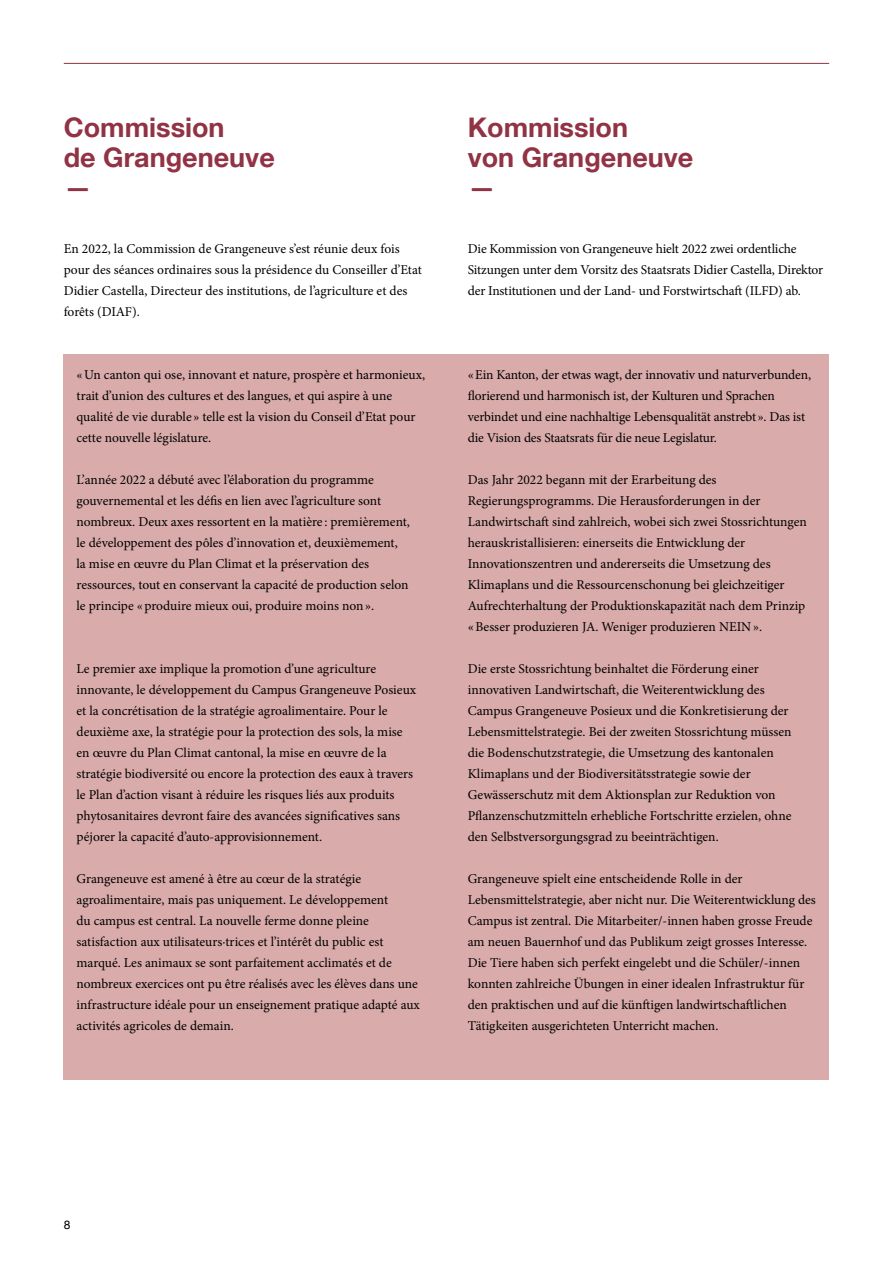
<style>
.page{position:relative;width:893px;height:1263px;background:#fff}
.page>*{position:absolute;margin:0;border:0;box-sizing:border-box;transform-origin:0 0}
.t1{font:700 27px/30px "Helvetica Neue LT Com";color:#913344}
.t2{font:13.5px/21px "Minion Pro";color:#000}
.t3{font:12px "Helvetica Neue LT Com";color:#000}
</style>
<div class="page">
<hr style="left:64px;top:63px;width:765px;height:1px;background:#913344">
<div style="left:64px;top:354px;width:765px;height:725px;background:#d9abaa"></div>
<h1 class="t1" style="left:64px;top:112px;width:213px">Commission<br>de Grangeneuve —</h1>
<h1 class="t1" style="left:468px;top:112px;width:227px">Kommission<br>von Grangeneuve —</h1>
<p class="t2" style="left:64px;top:238px;width:360px">En 2022, la Commission de Grangeneuve s’est réunie deux fois pour des séances ordinaires sous la présidence du Conseiller d’Etat Didier Castella, Directeur des institutions, de l’agriculture et des forêts (DIAF).</p>
<p class="t2" style="left:468px;top:238px;width:357px">Die Kommission von Grangeneuve hielt 2022 zwei ordentliche<br>Sitzungen unter dem Vorsitz des Staatsrats Didier Castella, Direktor der Institutionen und der Land- und Forstwirtschaft (ILFD) ab.</p>
<p class="t2" style="left:77px;top:364px;width:350px">«Un canton qui ose, innovant et nature, prospère et harmonieux, trait d’union des cultures et des langues, et qui aspire à une qualité de vie durable » telle est la vision du Conseil d’Etat pour cette nouvelle législature.</p>
<p class="t2" style="left:77px;top:469px;width:335px">L’année 2022 a débuté avec l’élaboration du programme gouvernemental et les défis en lien avec l’agriculture sont nombreux. Deux axes ressortent en la matière : premièrement, le développement des pôles d’innovation et, deuxièmement, la mise en œuvre du Plan Climat et la préservation des ressources, tout en conservant la capacité de production selon le principe «produire mieux oui, produire moins non».</p>
<p class="t2" style="left:77px;top:658px;width:341px">Le premier axe implique la promotion d’une agriculture innovante, le développement du Campus Grangeneuve Posieux et la concrétisation de la stratégie agroalimentaire. Pour le deuxième axe, la stratégie pour la protection des sols, la mise en œuvre du Plan Climat cantonal, la mise en œuvre de la stratégie biodiversité ou encore la protection des eaux à travers le Plan d’action visant à réduire les risques liés aux produits phytosanitaires devront faire des avancées significatives sans péjorer la capacité d’auto-approvisionnement.</p>
<p class="t2" style="left:77px;top:868px;width:345px">Grangeneuve est amené à être au cœur de la stratégie agroalimentaire, mais pas uniquement. Le développement<br>du campus est central. La nouvelle ferme donne pleine satisfaction aux utilisateurs·trices et l’intérêt du public est marqué. Les animaux se sont parfaitement acclimatés et de nombreux exercices ont pu être réalisés avec les élèves dans une infrastructure idéale pour un enseignement pratique adapté aux activités agricoles de demain.</p>
<p class="t2" style="left:468px;top:364px;width:345px">«Ein Kanton, der etwas wagt, der innovativ und naturverbunden, florierend und harmonisch ist, der Kulturen und Sprachen verbindet und eine nachhaltige Lebensqualität anstrebt». Das ist die Vision des Staatsrats für die neue Legislatur.</p>
<p class="t2" style="left:468px;top:469px;width:341px">Das Jahr 2022 begann mit der Erarbeitung des Regierungsprogramms. Die Herausforderungen in der Landwirtschaft sind zahlreich, wobei sich zwei Stossrichtungen herauskristallisieren: einerseits die Entwicklung der Innovationszentren und andererseits die Umsetzung des Klimaplans und die Ressourcenschonung bei gleichzeitiger Aufrechterhaltung der Produktionskapazität nach dem Prinzip «Besser produzieren JA. Weniger produzieren NEIN».</p>
<p class="t2" style="left:468px;top:658px;width:325px">Die erste Stossrichtung beinhaltet die Förderung einer innovativen Landwirtschaft, die Weiterentwicklung des Campus Grangeneuve Posieux und die Konkretisierung der Lebensmittelstrategie. Bei der zweiten Stossrichtung müssen die Bodenschutzstrategie, die Umsetzung des kantonalen Klimaplans und der Biodiversitätsstrategie sowie der Gewässerschutz mit dem Aktionsplan zur Reduktion von Pflanzenschutzmitteln erhebliche Fortschritte erzielen, ohne den Selbstversorgungsgrad zu beeinträchtigen.</p>
<p class="t2" style="left:468px;top:868px;width:350px">Grangeneuve spielt eine entscheidende Rolle in der Lebensmittelstrategie, aber nicht nur. Die Weiterentwicklung des Campus ist zentral. Die Mitarbeiter/-innen haben grosse Freude am neuen Bauernhof und das Publikum zeigt grosses Interesse.<br>Die Tiere haben sich perfekt eingelebt und die Schüler/-innen konnten zahlreiche Übungen in einer idealen Infrastruktur für den praktischen und auf die künftigen landwirtschaftlichen Tätigkeiten ausgerichteten Unterricht machen.</p>
<p class="t3" style="left:64px;top:1217px;width:8px">8</p>
</div>
